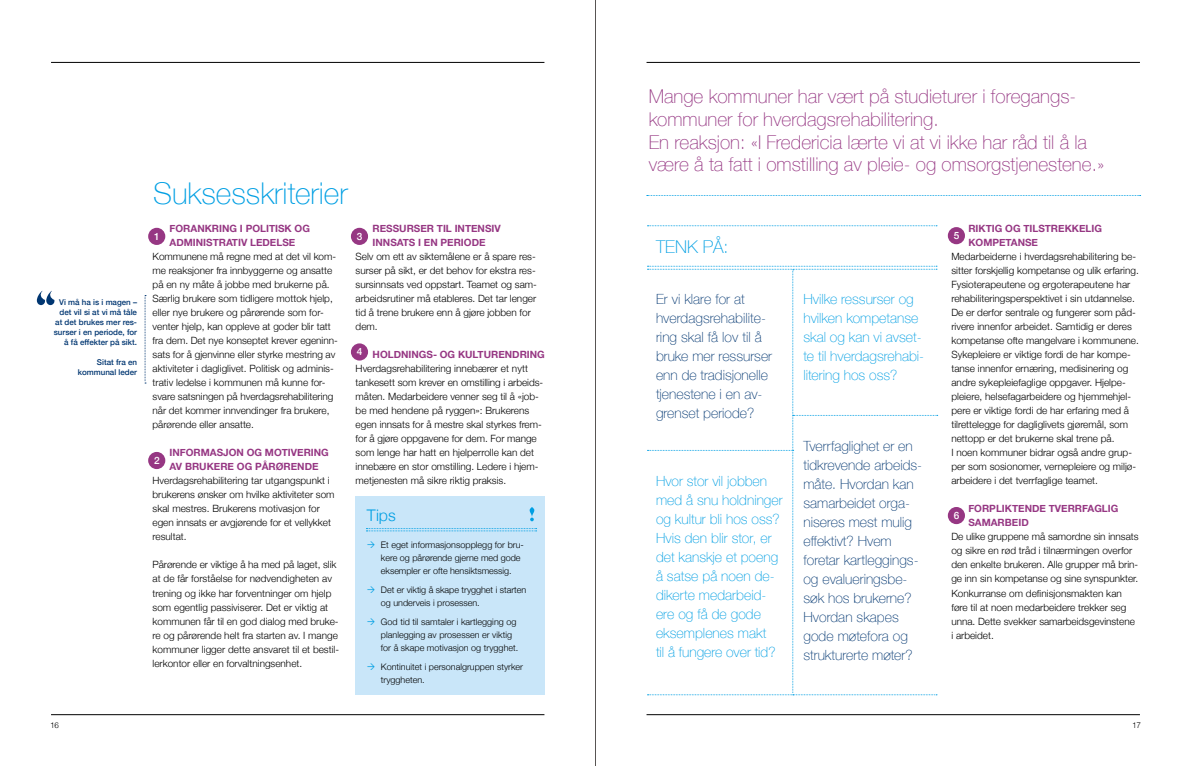
<style>
.page{position:relative;width:1191px;height:766px;background:#fff}
.page>*{position:absolute;margin:0;border:0;box-sizing:border-box;transform-origin:0 0}
.t1{font:100 30px "Helvetica Neue";color:#009fe3}
.t2{font:100 19px/22.8px "Helvetica Neue";color:#963783}
.t3{font:100 17.6px "Helvetica Neue";color:#009fe3}
.t4{font:300 16px "Helvetica Neue";color:#009fe3}
.t5{font:100 14px/19px "Helvetica Neue";color:#003671}
.t6{font:100 14px/19px "Helvetica Neue";color:#009fe3}
.t7{font:300 10px/14px "Helvetica Neue";color:#000}
.t8{font:700 10px/14px "Helvetica Neue";color:#963783}
.t9{font:500 10px "Helvetica Neue";color:#fff}
.t10{font:300 9px/13px "Helvetica Neue";color:#000}
.t11{font:500 8px/10px "Helvetica Neue";color:#003671;text-align:right}
.t12{font:300 8px "Helvetica";color:#000}
</style>
<div class="page">
<hr style="left:51px;top:62px;width:493px;height:1px;background:#000">
<hr style="left:51px;top:714px;width:493px;height:1px;background:#000">
<hr style="left:646px;top:62px;width:494px;height:1px;background:#000">
<hr style="left:646px;top:714px;width:494px;height:1px;background:#000">
<hr style="left:595px;top:0;width:1px;height:765px;background:#585553">
<svg style="left:647px;top:266px;width:290px;height:429px"></svg>
<svg style="left:647px;top:225px;width:290px;height:1px"></svg>
<div style="left:355px;top:496px;width:189px;height:198px;background:#c9e6f9"></div>
<svg style="left:366px;top:528px;width:170px;height:3px"></svg>
<svg style="left:529px;top:507px;width:5px;height:14px"></svg>
<svg style="left:647px;top:195px;width:493px;height:1px"></svg>
<svg style="left:37px;top:291px;width:18px;height:14px"></svg>
<svg style="left:145px;top:295px;width:1px;height:88px"></svg>
<div style="left:148px;top:452px;width:17px;height:17px;background:#963783;border-radius:50%"></div>
<div style="left:148px;top:228px;width:17px;height:17px;background:#963783;border-radius:50%"></div>
<div style="left:351px;top:228px;width:17px;height:17px;background:#963783;border-radius:50%"></div>
<div style="left:947px;top:227px;width:18px;height:17px;background:#963783;border-radius:50%"></div>
<div style="left:947px;top:507px;width:18px;height:17px;background:#963783;border-radius:50%"></div>
<div style="left:351px;top:343px;width:17px;height:17px;background:#963783;border-radius:50%"></div>
<p class="t11" style="left:54px;top:297px;width:85px">Vi må ha is i magen – det vil si at vi må tåle at det brukes mer res&shy;surser i en periode, for å få effekter på sikt.</p>
<p class="t11" style="left:78px;top:357px;width:61px">Sitat fra en kommunal leder</p>
<h2 class="t2" style="left:648px;top:84px;width:457px">Mange kommuner har vært på studieturer i foregangs&shy;kommuner for hverdagsrehabilitering.<br>En reaksjon: «I Fredericia lærte vi at vi ikke har råd til å la være å ta fatt i omstilling av pleie- og omsorgstjenestene.»</h2>
<h1 class="t1" style="left:153px;top:171px;width:196px">Suksesskriterier</h1>
<p class="t9" style="left:154px;top:228px;width:7px">1</p>
<p class="t8" style="left:170px;top:222px;width:142px">FORANKRING I POLITISK OG<br>ADMINISTRATIV LEDELSE</p>
<p class="t7" style="left:153px;top:249px;width:187px">Kommunene må regne med at det vil kom&shy;me reaksjoner fra innbyggerne og ansatte på en ny måte å jobbe med brukerne på.<br>Særlig brukere som tidligere mottok hjelp, eller nye brukere og pårørende som for&shy;venter hjelp, kan oppleve at goder blir tatt fra dem. Det nye konseptet krever egeninn&shy;sats for å gjenvinne eller styrke mestring av aktiviteter i dagliglivet. Politisk og adminis&shy;trativ ledelse i kommunen må kunne for&shy;svare satsningen på hverdagsrehabilitering når det kommer innvendinger fra brukere, pårørende eller ansatte.</p>
<p class="t8" style="left:170px;top:446px;width:161px">INFORMASJON OG MOTIVERING<br>AV BRUKERE OG PÅRØRENDE</p>
<p class="t7" style="left:153px;top:473px;width:183px">Hverdagsrehabilitering tar utgangspunkt i brukerens ønsker om hvilke aktiviteter som skal mestres. Brukerens motivasjon for egen innsats er avgjørende for et vellykket resultat.</p>
<p class="t7" style="left:153px;top:557px;width:188px">Pårørende er viktige å ha med på laget, slik at de får forståelse for nødvendigheten av trening og ikke har forventninger om hjelp som egentlig passiviserer. Det er viktig at kommunen får til en god dialog med bruke&shy;re og pårørende helt fra starten av. I mange kommuner ligger dette ansvaret til et bestil&shy;lerkontor eller en forvaltningsenhet.</p>
<p class="t8" style="left:968px;top:222px;width:135px">RIKTIG OG TILSTREKKELIG<br>KOMPETANSE</p>
<p class="t7" style="left:951px;top:249px;width:189px">Medarbeiderne i hverdagsrehabilitering be&shy;sitter forskjellig kompetanse og ulik erfaring.<br>Fysioterapeutene og ergoterapeutene har rehabiliteringsperspektivet i sin utdannelse.<br>De er derfor sentrale og fungerer som påd&shy;rivere innenfor arbeidet. Samtidig er deres kompetanse ofte mangelvare i kommunene.<br>Sykepleiere er viktige fordi de har kompe&shy;tanse innenfor ernæring, medisinering og andre sykepleiefaglige oppgaver. Hjelpe&shy;pleiere, helsefagarbeidere og hjemmehjel&shy;pere er viktige fordi de har erfaring med å tilrettelegge for dagliglivets gjøremål, som nettopp er det brukerne skal trene på.<br>I noen kommuner bidrar også andre grup&shy;per som sosionomer, vernepleiere og miljø&shy;arbeidere i det tverrfaglige teamet.</p>
<p class="t8" style="left:968px;top:502px;width:151px">FORPLIKTENDE TVERRFAGLIG<br>SAMARBEID</p>
<p class="t7" style="left:951px;top:529px;width:189px">De ulike gruppene må samordne sin innsats og sikre en rød tråd i tilnærmingen overfor den enkelte brukeren. Alle grupper må brin&shy;ge inn sin kompetanse og sine synspunkter.<br>Konkurranse om definisjonsmakten kan føre til at noen medarbeidere trekker seg unna. Dette svekker samarbeidsgevinstene i arbeidet.</p>
<p class="t8" style="left:372px;top:222px;width:130px">RESSURSER TIL INTENSIV<br>INNSATS I EN PERIODE</p>
<p class="t7" style="left:355px;top:249px;width:183px">Selv om ett av siktemålene er å spare res&shy;surser på sikt, er det behov for ekstra res&shy;sursinnsats ved oppstart. Teamet og sam&shy;arbeidsrutiner må etableres. Det tar lenger tid å trene brukere enn å gjøre jobben for dem.</p>
<p class="t8" style="left:372px;top:348px;width:174px">HOLDNINGS- OG KULTURENDRING</p>
<p class="t7" style="left:355px;top:361px;width:189px">Hverdagsrehabilitering innebærer et nytt tankesett som krever en omstilling i arbeids&shy;måten. Medarbeidere venner seg til å «job&shy;be med hendene på ryggen»: Brukerens egen innsats for å mestre skal styrkes frem&shy;for å gjøre oppgavene for dem. For mange som lenge har hatt en hjelperrolle kan det innebære en stor omstilling. Ledere i hjem&shy;metjenesten må sikre riktig praksis.</p>
<p class="t9" style="left:357px;top:228px;width:7px">3</p>
<p class="t9" style="left:953px;top:227px;width:7px">5</p>
<h3 class="t3" style="left:656px;top:233px;width:74px">TENK PÅ:</h3>
<h3 class="t5" style="left:656px;top:289px;width:118px">Er vi klare for at hverdagsrehabilite&shy;ring skal få lov til å bruke mer ressurser enn de tradisjonelle tjenestene i en av&shy;grenset periode?</h3>
<h3 class="t6" style="left:803px;top:289px;width:122px">Hvilke ressurser og hvilken kompetanse skal og kan vi avset&shy;te til hverdagsrehabi&shy;litering hos oss?</h3>
<p class="t9" style="left:357px;top:343px;width:7px">4</p>
<h3 class="t5" style="left:803px;top:436px;width:120px">Tverrfaglighet er en tidkrevende arbeids&shy;måte. Hvordan kan samarbeidet orga&shy;niseres mest mulig effektivt? Hvem foretar kartleggings&shy;og evalueringsbe&shy;søk hos brukerne?<br>Hvordan skapes gode møtefora og strukturerte møter?</h3>
<p class="t9" style="left:154px;top:452px;width:7px">2</p>
<h3 class="t6" style="left:656px;top:471px;width:128px">Hvor stor vil jobben med å snu holdninger og kultur bli hos oss?<br>Hvis den blir stor, er det kanskje et poeng å satse på noen de&shy;dikerte medarbeid&shy;ere og få de gode eksemplenes makt<br>til å fungere over tid?</h3>
<h3 class="t4" style="left:367px;top:502px;width:31px">Tips</h3>
<p class="t9" style="left:953px;top:507px;width:7px">6</p>
<p class="t10" style="left:381px;top:538px;width:144px">Et eget informasjonsopplegg for bru&shy;kere og pårørende gjerne med gode eksempler er ofte hensiktsmessig.</p>
<p class="t10" style="left:381px;top:582px;width:147px">Det er viktig å skape trygghet i starten og underveis i prosessen.</p>
<p class="t10" style="left:381px;top:614px;width:139px">God tid til samtaler i kartlegging og planlegging av prosessen er viktig for å skape motivasjon og trygghet.</p>
<p class="t10" style="left:381px;top:659px;width:144px">Kontinuitet i personalgruppen styrker tryggheten.</p>
<p class="t12" style="left:50px;top:718px;width:10px">16</p>
<p class="t12" style="left:1132px;top:718px;width:10px">17</p>
</div>
